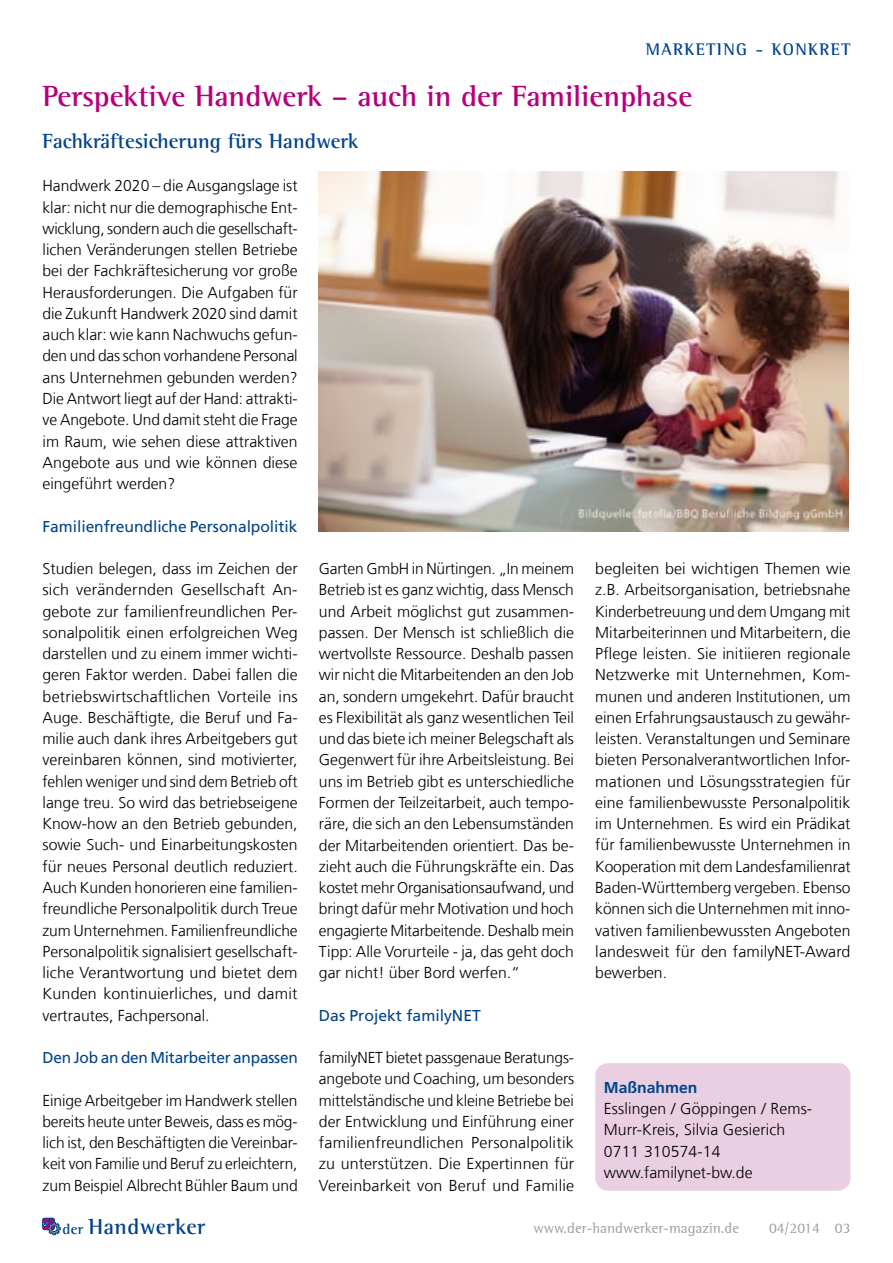
<style>
.page{position:relative;width:893px;height:1263px;background:#fff}
.page>*{position:absolute;margin:0;border:0;box-sizing:border-box;transform-origin:0 0}
.t1{font:700 30px "Rotis Semi Serif";color:#b5007c}
.t2{font:700 22.2px "Rotis Semi Serif";letter-spacing:.02em;color:#00448a}
.t3{font:700 21px "Rotis Semi Serif";color:#00448a}
.t4{font:700 17.25px "Rotis Semi Serif";letter-spacing:.08em;color:#00448a}
.t5{font:300 15.75px/21.3px "Frutiger LT Com";letter-spacing:.005em;color:#000;text-align:justify}
.t6{font:15.75px "Frutiger LT Com";letter-spacing:-.005em;color:#00448a}
.t7{font:700 15.75px "Frutiger LT Com";color:#00448a}
.t8{font:15px "Rotis Semi Serif";color:#9c9e9f}
.s1{font-size:14.85px}
</style>
<div class="page">
<svg style="left:42px;top:1218px;width:19px;height:17px"></svg>
<div style="left:595px;top:1063px;width:255px;height:128px;background:#eacee1;border-radius:13px"></div>
<img style="left:319px;top:171px;width:530px;height:360px">
<p class="t4" style="left:646px;top:38px;width:206px">MARKETING - KONKRET</p>
<h1 class="t1" style="left:43px;top:78px;width:651px">Perspektive Handwerk – auch in der Familienphase</h1>
<h3 class="t3" style="left:43px;top:128px;width:317px">Fachkräftesicherung fürs Handwerk</h3>
<p class="t5" style="left:43px;top:175px;width:257px">Handwerk 2020 – die Ausgangslage ist klar: nicht nur die demographische Ent&shy;wicklung, sondern auch die gesellschaft&shy;lichen Veränderungen stellen Betriebe bei der Fachkräftesicherung vor große Herausforderungen. Die Aufgaben für die Zukunft Handwerk 2020 sind damit auch klar: wie kann Nachwuchs gefun&shy;den und das schon vorhandene Personal ans Unternehmen gebunden werden?<br>Die Antwort liegt auf der Hand: attrakti&shy;ve Angebote. Und damit steht die Frage im Raum, wie sehen diese attraktiven Angebote aus und wie können diese eingeführt werden?</p>
<p class="t6" style="left:43px;top:517px;width:257px">Familienfreundliche Personalpolitik</p>
<p class="t5" style="left:43px;top:558px;width:257px">Studien belegen, dass im Zeichen der sich verändernden Gesellschaft An&shy;gebote zur familienfreundlichen Per&shy;sonalpolitik einen erfolgreichen Weg darstellen und zu einem immer wichti&shy;geren Faktor werden. Dabei fallen die betriebswirtschaftlichen Vorteile ins Auge. Beschäftigte, die Beruf und Fa&shy;milie auch dank ihres Arbeitgebers gut vereinbaren können, sind motivierter, fehlen weniger und sind dem Betrieb oft lange treu. So wird das betriebseigene Know-how an den Betrieb gebunden, sowie Such- und Einarbeitungskosten für neues Personal deutlich reduziert.<br>Auch Kunden honorieren eine familien&shy;freundliche Personalpolitik durch Treue zum Unternehmen. Familienfreundliche Personalpolitik signalisiert gesellschaft&shy;liche Verantwortung und bietet dem Kunden kontinuierliches, und damit vertrautes, Fachpersonal.</p>
<p class="t6" style="left:43px;top:1048px;width:257px">Den Job an den Mitarbeiter anpassen</p>
<p class="t5" style="left:43px;top:1090px;width:257px">Einige Arbeitgeber im Handwerk stellen bereits heute unter Beweis, dass es mög&shy;lich ist, den Beschäftigten die Vereinbar&shy;keit von Familie und Beruf zu erleichtern, zum Beispiel Albrecht Bühler Baum und</p>
<p class="t5" style="left:319px;top:558px;width:257px">Garten GmbH in Nürtingen. „In meinem Betrieb ist es ganz wichtig, dass Mensch und Arbeit möglichst gut zusammen&shy;passen. Der Mensch ist schließlich die wertvollste Ressource. Deshalb passen wir nicht die Mitarbeitenden an den Job an, sondern umgekehrt. Dafür braucht es Flexibilität als ganz wesentlichen Teil und das biete ich meiner Belegschaft als Gegenwert für ihre Arbeitsleistung. Bei uns im Betrieb gibt es unterschiedliche Formen der Teilzeitarbeit, auch tempo&shy;räre, die sich an den Lebensumständen der Mitarbeitenden orientiert. Das be&shy;zieht auch die Führungskräfte ein. Das kostet mehr Organisationsaufwand, und bringt dafür mehr Motivation und hoch engagierte Mitarbeitende. Deshalb mein Tipp: Alle Vorurteile - ja, das geht doch gar nicht! über Bord werfen.“</p>
<p class="t6" style="left:319px;top:1006px;width:163px">Das Projekt familyNET</p>
<p class="t5" style="left:319px;top:1047px;width:257px">familyNET bietet passgenaue Beratungs&shy;angebote und Coaching, um besonders mittelständische und kleine Betriebe bei der Entwicklung und Einführung einer familienfreundlichen Personalpolitik zu unterstützen. Die Expertinnen für Vereinbarkeit von Beruf und Familie</p>
<p class="t5" style="left:595px;top:558px;width:257px">begleiten bei wichtigen Themen wie z.B. Arbeitsorganisation, betriebsnahe Kinderbetreuung und dem Umgang mit Mitarbeiterinnen und Mitarbeitern, die Pflege leisten. Sie initiieren regionale Netzwerke mit Unternehmen, Kom&shy;munen und anderen Institutionen, um einen Erfahrungsaustausch zu gewähr&shy;leisten. Veranstaltungen und Seminare bieten Personalverantwortlichen Infor&shy;mationen und Lösungsstrategien für eine familienbewusste Personalpolitik im Unternehmen. Es wird ein Prädikat für familienbewusste Unternehmen in Kooperation mit dem Landesfamilienrat Baden-Württemberg vergeben. Ebenso können sich die Unternehmen mit inno&shy;vativen familienbewussten Angeboten landesweit für den familyNET-Award bewerben.</p>
<p class="t7" style="left:604px;top:1078px;width:95px">Maßnahmen</p>
<p class="t5" style="left:604px;top:1098px;width:210px;text-align:left">Esslingen / Göppingen / Rems-<br>Murr-Kreis, Silvia Gesierich<br>0711 310574-14 www.familynet-bw.de</p>
<h2 class="t2" style="left:62px;top:1213px;width:144px"><span class="s1">der</span> Handwerker</h2>
<p class="t8" style="left:534px;top:1219px;width:207px">www.der-handwerker-magazin.de</p>
<p class="t8" style="left:769px;top:1219px;width:83px">04/2014 03</p>
</div>
